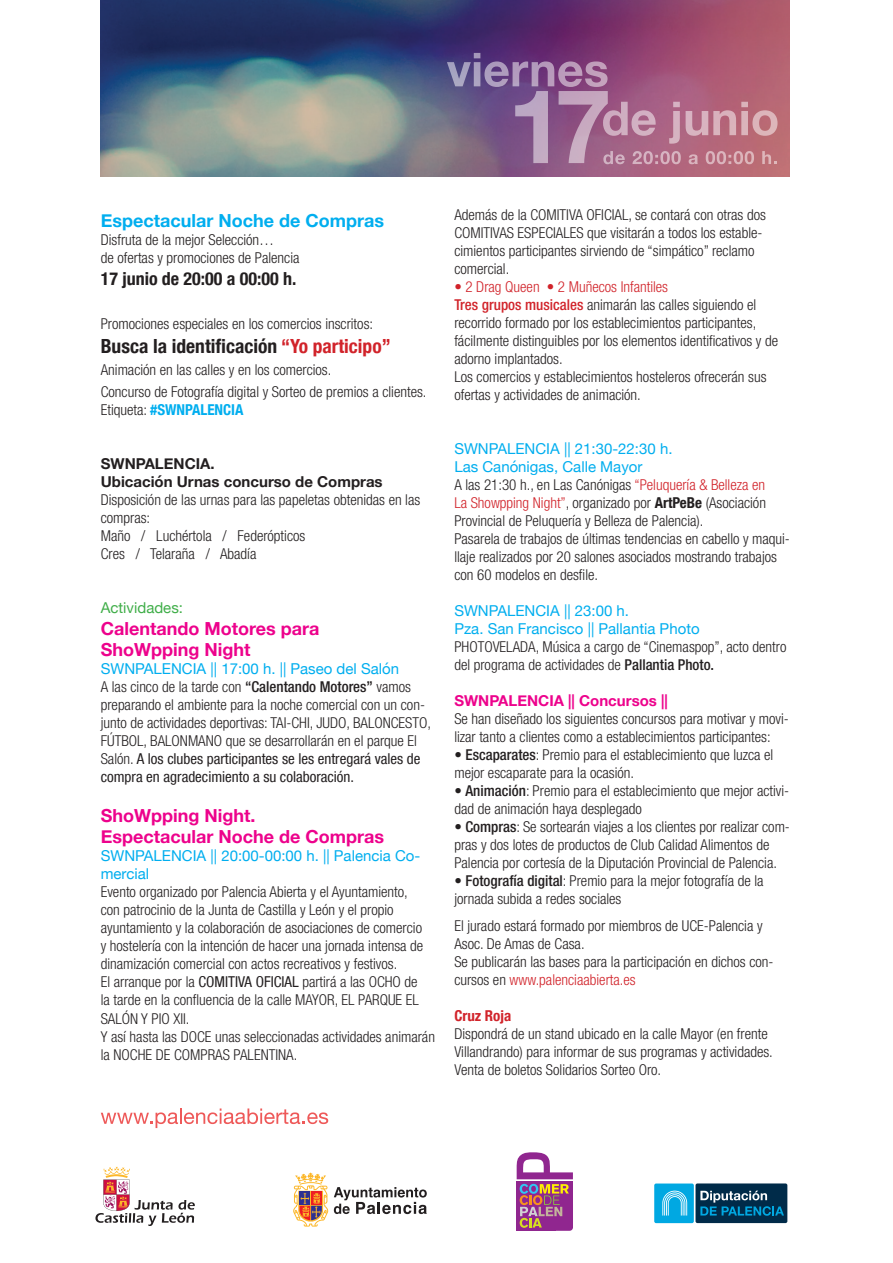
<style>
.page{position:relative;width:893px;height:1263px;background:#fff}
.page>*{position:absolute;margin:0;border:0;box-sizing:border-box;transform-origin:0 0}
.t1{font:700 condensed 19.5px "Helvetica Neue LT Com";color:#231f20}
.t2{font:700 18px "Helvetica Neue";color:#ed028c}
.t3{font:700 18px "Helvetica Neue";color:#00aeef}
.t4{font:700 condensed 18px "Helvetica Neue LT Com";color:#231f20}
.t5{font:300 condensed 15px/18px "Helvetica Neue LT Com";color:#231f20}
.t6{font:15px/18px "Helvetica Neue";color:#00aeef}
.t7{font:700 15px "Helvetica Neue";color:#231f20}
.t8{font:300 condensed 15px "Helvetica Neue LT Com";color:#d1232a}
.t9{font:700 15px "Helvetica Neue";color:#ed028c}
.t10{font:700 condensed 15px "Helvetica Neue LT Com";color:#00aeef}
.t11{font:15px "Helvetica Neue";color:#40ae49}
.t12{font:700 condensed 15px "Helvetica Neue LT Com";color:#d1232a}
.s1{color:#d1232a}
.s2{font-weight:300;color:#231f20}
.s3{font-weight:500}
.s4{font-weight:400}
.s5{font-weight:500;color:#d1232a}
.s6{font-weight:700}
</style>
<div class="page">
<svg style="left:101px;top:1108px;width:227px;height:20px"></svg>
<svg style="left:293px;top:1172px;width:35px;height:55px"></svg>
<svg style="left:334px;top:1187px;width:93px;height:27px"></svg>
<svg style="left:95px;top:1166px;width:100px;height:60px"></svg>
<div style="left:534px;top:1200px;width:39px;height:31px;background:#90268f;border-radius:3px"></div>
<div style="left:517px;top:1185px;width:39px;height:46px;background:#90268f"></div>
<svg style="left:517px;top:1152px;width:56px;height:76px"></svg>
<img style="left:101px;top:0;width:689px;height:177px">
<svg style="left:447px;top:53px;width:330px;height:111px;background:#9d698c"></svg>
<div style="left:653px;top:1182px;width:136px;height:42px;border:3px solid #fff;border-radius:2px"></div>
<div style="left:695px;top:1183px;width:92px;height:40px;background:#002b49;border-radius:2px"></div>
<svg style="left:700px;top:1191px;width:84px;height:25px"></svg>
<div style="left:654px;top:1183px;width:40px;height:40px;background:#00a8e2;border-radius:2px"></div>
<svg style="left:662px;top:1191px;width:25px;height:24px"></svg>
<p class="t3" style="left:101px;top:206px;width:285px">Espectacular Noche de Compras</p>
<p class="t5" style="left:101px;top:231px;width:175px">Disfruta de la mejor Selección…</p>
<p class="t5" style="left:101px;top:249px;width:200px">de ofertas y promociones de Palencia</p>
<p class="t4" style="left:101px;top:267px;width:197px">17 junio de 20:00 a 00:00 h.</p>
<p class="t5" style="left:101px;top:315px;width:274px">Promociones especiales en los comercios inscritos:</p>
<p class="t1" style="left:101px;top:334px;width:291px">Busca la identificación <span class="s1">“Yo participo”</span></p>
<p class="t5" style="left:101px;top:360px;width:232px">Animación en las calles y en los comercios.</p>
<p class="t5" style="left:101px;top:383px;width:327px">Concurso de Fotografía digital y Sorteo de premios a clientes.</p>
<p class="t10" style="left:101px;top:401px;width:144px"><span class="s2">Etiqueta:</span> #SWNPALENCIA</p>
<p class="t7" style="left:101px;top:452px;width:115px">SWNPALENCIA.</p>
<p class="t7" style="left:101px;top:470px;width:283px">Ubicación Urnas concurso de Compras</p>
<p class="t5" style="left:101px;top:491px;width:321px">Disposición de las urnas para las papeletas obtenidas en las compras:</p>
<p class="t5" style="left:101px;top:527px;width:206px">Maño / Luchértola / Federópticos</p>
<p class="t5" style="left:101px;top:545px;width:157px">Cres / Telaraña / Abadía</p>
<p class="t11" style="left:101px;top:597px;width:84px">Actividades:</p>
<p class="t2" style="left:101px;top:614px;width:220px">Calentando Motores para</p>
<p class="t2" style="left:101px;top:636px;width:151px">ShoWpping Night</p>
<p class="t6" style="left:101px;top:661px;width:300px">SWNPALENCIA || 17:00 h. || Paseo del Salón</p>
<p class="t5" style="left:101px;top:678px;width:332px">A las cinco de la tarde con <span class="s3">“Calentando Motores”</span> vamos preparando el ambiente para la noche comercial con un con&shy;junto de actividades deportivas: TAI-CHI, JUDO, BALONCESTO, FÚTBOL, BALONMANO que se desarrollarán en el parque El Salón. <span class="s4">A los clubes participantes se les entregará vales de compra en agradecimiento a su colaboración.</span></p>
<p class="t2" style="left:101px;top:801px;width:156px">ShoWpping Night.</p>
<p class="t2" style="left:101px;top:823px;width:285px">Espectacular Noche de Compras</p>
<p class="t6" style="left:101px;top:848px;width:321px">SWNPALENCIA || 20:00-00:00 h. || Palencia Co&shy;mercial</p>
<p class="t5" style="left:101px;top:883px;width:324px">Evento organizado por Palencia Abierta y el Ayuntamiento, con patrocinio de la Junta de Castilla y León y el propio ayuntamiento y la colaboración de asociaciones de comercio y hostelería con la intención de hacer una jornada intensa de dinamización comercial con actos recreativos y festivos.</p>
<p class="t5" style="left:101px;top:973px;width:320px;text-align:justify">El arranque por la <span class="s4">COMITIVA OFICIAL</span> partirá a las OCHO de la tarde en la confluencia de la calle MAYOR, EL PARQUE EL SALÓN Y PIO XII.</p>
<p class="t5" style="left:101px;top:1027px;width:336px">Y así hasta las DOCE unas seleccionadas actividades animarán la NOCHE DE COMPRAS PALENTINA.</p>
<p class="t5" style="left:454px;top:206px;width:313px">Además de la COMITIVA OFICIAL, se contará con otras dos COMITIVAS ESPECIALES que visitarán a todos los estable&shy;cimientos participantes sirviendo de “simpático” reclamo comercial.</p>
<p class="t8" style="left:454px;top:278px;width:215px">• 2 Drag Queen • 2 Muñecos Infantiles</p>
<p class="t5" style="left:454px;top:296px;width:325px"><span class="s5">Tres grupos musicales</span> animarán las calles siguiendo el recorrido formado por los establecimientos participantes, fácilmente distinguibles por los elementos identificativos y de adorno implantados.</p>
<p class="t5" style="left:454px;top:368px;width:314px">Los comercios y establecimientos hosteleros ofrecerán sus ofertas y actividades de animación.</p>
<p class="t6" style="left:454px;top:441px;width:220px">SWNPALENCIA || 21:30-22:30 h.</p>
<p class="t6" style="left:454px;top:459px;width:190px">Las Canónigas, Calle Mayor</p>
<p class="t5" style="left:454px;top:476px;width:313px;text-align:justify">A las 21:30 h., en Las Canónigas <span class="s1">“Peluquería &amp; Belleza en La Showpping Night”</span>, organizado por <span class="s6">ArtPeBe</span> (Asociación Provincial de Peluquería y Belleza de Palencia).</p>
<p class="t5" style="left:454px;top:530px;width:337px">Pasarela de trabajos de últimas tendencias en cabello y maqui&shy;llaje realizados por 20 salones asociados mostrando trabajos con 60 modelos en desfile.</p>
<p class="t6" style="left:454px;top:603px;width:176px">SWNPALENCIA || 23:00 h.</p>
<p class="t6" style="left:454px;top:621px;width:247px">Pza. San Francisco || Pallantia Photo</p>
<p class="t5" style="left:454px;top:638px;width:334px">PHOTOVELADA, Música a cargo de “Cinemaspop”, acto dentro del programa de actividades de <span class="s3">Pallantia Photo.</span></p>
<p class="t9" style="left:454px;top:689px;width:215px">SWNPALENCIA || Concursos ||</p>
<p class="t5" style="left:454px;top:710px;width:336px">Se han diseñado los siguientes concursos para motivar y movi&shy;lizar tanto a clientes como a establecimientos participantes:</p>
<p class="t5" style="left:454px;top:746px;width:320px">• <span class="s3">Escaparates</span>: Premio para el establecimiento que luzca el mejor escaparate para la ocasión.</p>
<p class="t5" style="left:454px;top:782px;width:336px">• <span class="s3">Animación</span>: Premio para el establecimiento que mejor activi&shy;dad de animación haya desplegado</p>
<p class="t5" style="left:454px;top:818px;width:337px">• <span class="s3">Compras</span>: Se sortearán viajes a los clientes por realizar com&shy;pras y dos lotes de productos de Club Calidad Alimentos de<br>Palencia por cortesía de la Diputación Provincial de Palencia.</p>
<p class="t5" style="left:454px;top:872px;width:311px">• <span class="s3">Fotografía digital</span>: Premio para la mejor fotografía de la jornada subida a redes sociales</p>
<p class="t5" style="left:454px;top:916px;width:310px">El jurado estará formado por miembros de UCE-Palencia y<br>Asoc. De Amas de Casa.</p>
<p class="t5" style="left:454px;top:952px;width:321px">Se publicarán las bases para la participación en dichos con&shy;cursos en <span class="s1">www.palenciaabierta.es</span></p>
<p class="t12" style="left:454px;top:1006px;width:58px">Cruz Roja</p>
<p class="t5" style="left:454px;top:1024px;width:320px">Dispondrá de un stand ubicado en la calle Mayor (en frente<br>Villandrando) para informar de sus programas y actividades.<br>Venta de boletos Solidarios Sorteo Oro.</p>
</div>
